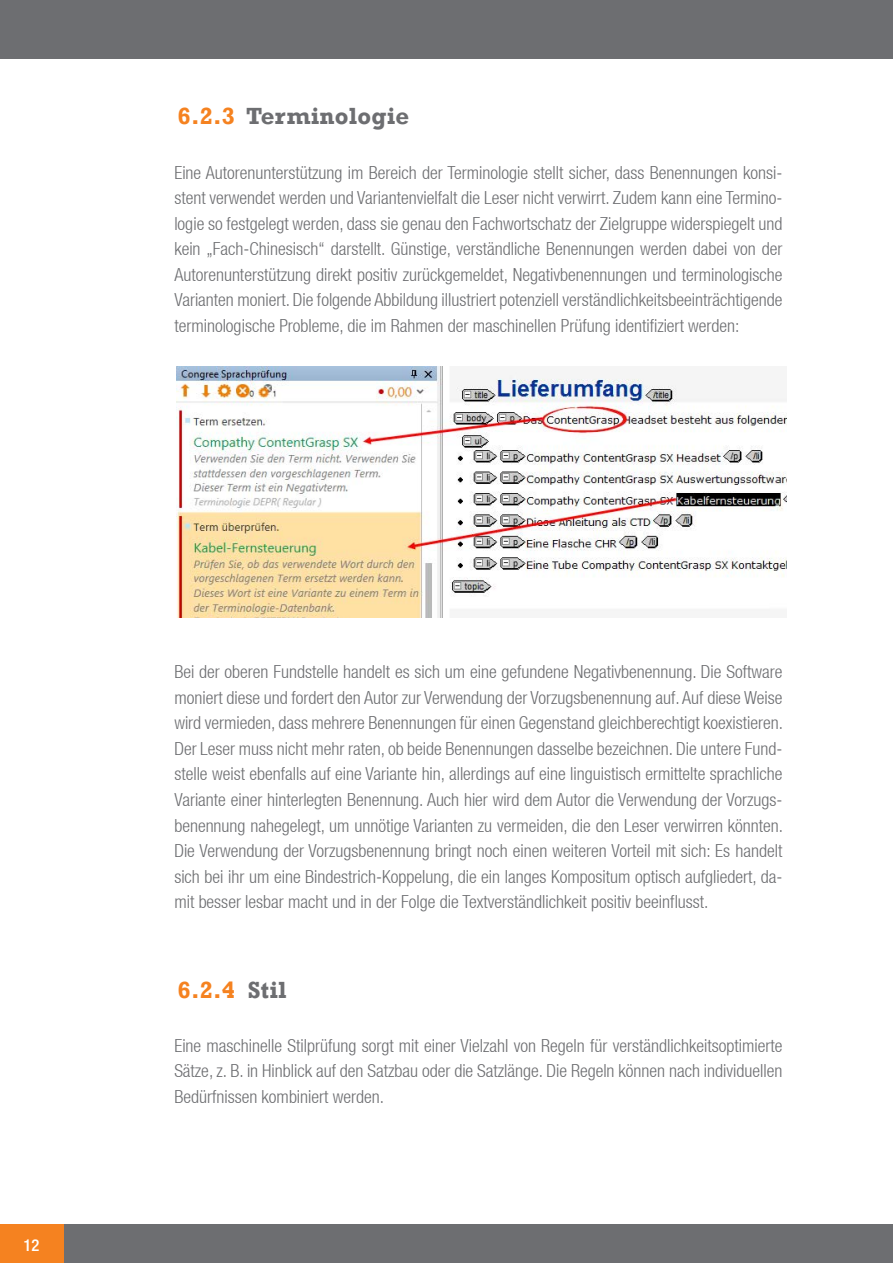
<style>
.page{position:relative;width:893px;height:1263px;background:#fff}
.page>*{position:absolute;margin:0;border:0;box-sizing:border-box;transform-origin:0 0}
.t1{font:700 24px "Rockwell";letter-spacing:.01em;color:#6d6e71}
.t2{font:700 24px "Rockwell";color:#f58220}
.t3{font:300 condensed 18px/25.5px "Helvetica Neue LT";color:#6d6e71;text-align:justify}
.t4{font:500 condensed 16.5px "Helvetica Neue LT";color:#fff}
.s1{color:#f58220}
.s2{color:#6d6e71}
</style>
<div class="page">
<div style="left:0;top:1225px;width:893px;height:38px;background:#6d6e71"></div>
<div style="left:0;top:0;width:893px;height:58px;background:#6d6e71"></div>
<img style="left:176px;top:366px;width:611px;height:252px">
<div style="left:0;top:1225px;width:64px;height:38px;background:#f58220"></div>
<p class="t4" style="left:24px;top:1235px;width:17px">12</p>
<h1 class="t1" style="left:178px;top:102px;width:233px"><span class="s1">6.2.3</span> Terminologie</h1>
<p class="t3" style="left:174px;top:159px;width:610px">Eine Autorenunterstützung im Bereich der Terminologie stellt sicher, dass Benennungen konsi&shy;stent verwendet werden und Variantenvielfalt die Leser nicht verwirrt. Zudem kann eine Termino&shy;logie so festgelegt werden, dass sie genau den Fachwortschatz der Zielgruppe widerspiegelt und kein „Fach-Chinesisch“ darstellt. Günstige, verständliche Benennungen werden dabei von der Autorenunterstützung direkt positiv zurückgemeldet, Negativbenennungen und terminologische Varianten moniert. Die folgende Abbildung illustriert potenziell verständlichkeitsbeeinträchtigende terminologische Probleme, die im Rahmen der maschinellen Prüfung identifiziert werden:</p>
<p class="t3" style="left:174px;top:659px;width:610px">Bei der oberen Fundstelle handelt es sich um eine gefundene Negativbenennung. Die Software moniert diese und fordert den Autor zur Verwendung der Vorzugsbenennung auf. Auf diese Weise wird vermieden, dass mehrere Benennungen für einen Gegenstand gleichberechtigt koexistieren.<br>Der Leser muss nicht mehr raten, ob beide Benennungen dasselbe bezeichnen. Die untere Fund&shy;stelle weist ebenfalls auf eine Variante hin, allerdings auf eine linguistisch ermittelte sprachliche Variante einer hinterlegten Benennung. Auch hier wird dem Autor die Verwendung der Vorzugs&shy;benennung nahegelegt, um unnötige Varianten zu vermeiden, die den Leser verwirren könnten.<br>Die Verwendung der Vorzugsbenennung bringt noch einen weiteren Vorteil mit sich: Es handelt sich bei ihr um eine Bindestrich-Koppelung, die ein langes Kompositum optisch aufgliedert, da&shy;mit besser lesbar macht und in der Folge die Textverständlichkeit positiv beeinflusst.</p>
<h1 class="t2" style="left:178px;top:975px;width:111px">6.2.4 <span class="s2">Stil</span></h1>
<p class="t3" style="left:174px;top:1032px;width:610px">Eine maschinelle Stilprüfung sorgt mit einer Vielzahl von Regeln für verständlichkeitsoptimierte Sätze, z. B. in Hinblick auf den Satzbau oder die Satzlänge. Die Regeln können nach individuellen Bedürfnissen kombiniert werden.</p>
</div>
